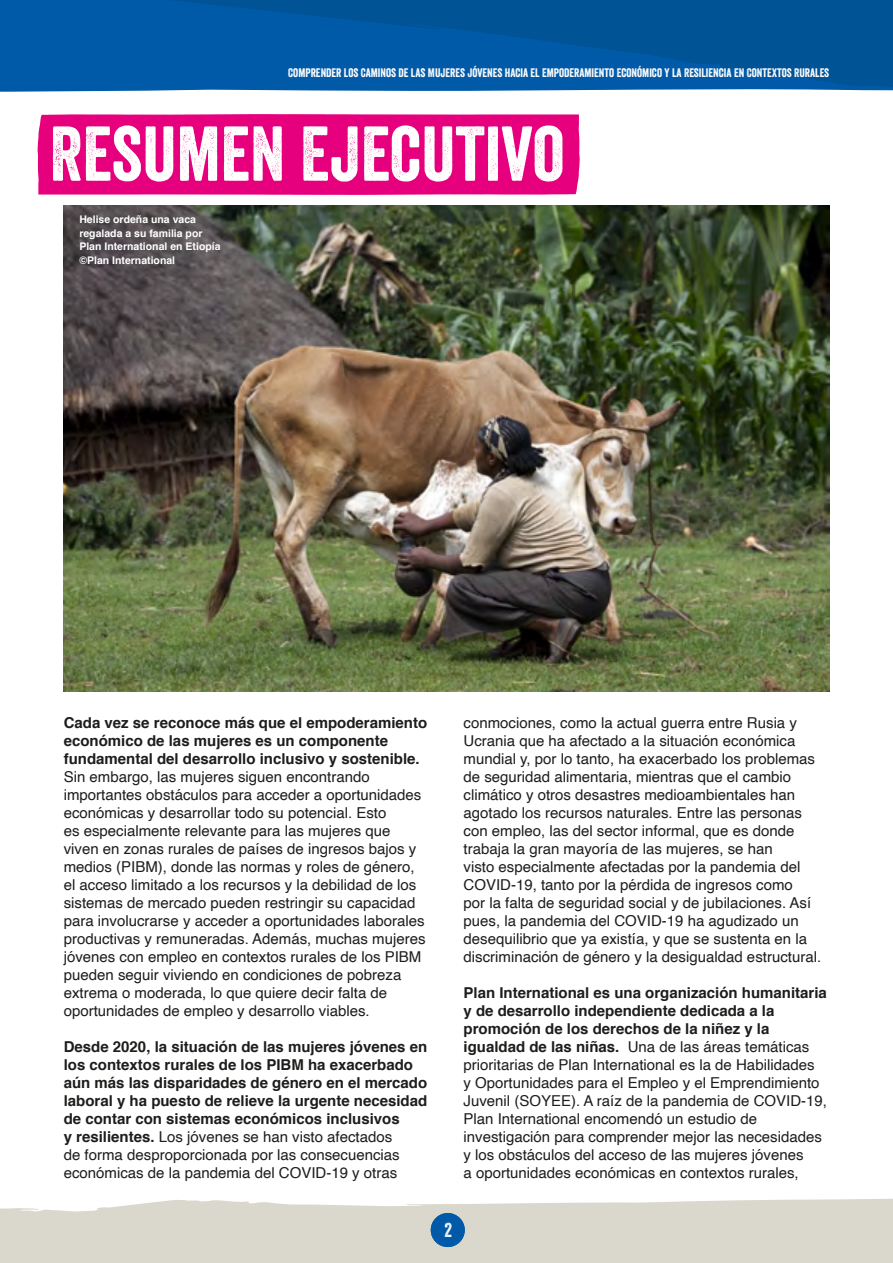
<style>
.page{position:relative;width:893px;height:1263px;background:#fff}
.page>*{position:absolute;margin:0;border:0;box-sizing:border-box;transform-origin:0 0}
.t1{font:75px "Veneer";color:#fff}
.t2{font:19.5px "Veneer";color:#fff}
.t3{font:15px/18px "Helvetica";color:#1d1d1b}
.t4{font:700 15px/18px "Helvetica";color:#1d1d1b}
.t5{font:12px "Veneer";color:#fff}
.t6{font:700 10.5px/13.5px "Helvetica";color:#fff}
.s1{font-weight:400}
.s2{font-weight:700}
</style>
<div class="page">
<svg style="left:0;top:1199px;width:893px;height:64px;background:#dcdacf"></svg>
<svg style="left:0;top:0;width:893px;height:92px;background:#045aa1"></svg>
<div style="left:431px;top:1213px;width:34px;height:34px;background:#005aa7;border-radius:50%"></div>
<img style="left:64px;top:206px;width:765px;height:486px">
<div style="left:38px;top:114px;width:542px;height:81px;background:#e6007d"></div>
<p class="t5" style="left:288px;top:65px;width:543px">COMPRENDER LOS CAMINOS DE LAS MUJERES JÓVENES HACIA EL EMPODERAMIENTO ECONÓMICO Y A RESILIENCI EN CONTEXTOS RURALES</p>
<p class="t5" style="left:338px;top:65px;width:493px">UNDERSTANDING YOUNG WOMEN’S PATHWAYS TO ECONOMIC EMPOWERMENT AND RESILIENCE IN RURAL CONTEXTS: | JULY 2023</p>
<h1 class="t1" style="left:50px;top:108px;width:516px">RESUMEN EJECUTIVO</h1>
<p class="t6" style="left:79px;top:213px;width:143px">Helise ordeña una vaca regalada a su familia por<br>Plan International en Etiopía ©Plan International</p>
<p class="t4" style="left:64px;top:714px;width:365px">Cada vez se reconoce más que el empoderamiento económico de las mujeres es un componente fundamental del desarrollo inclusivo y sostenible.</p>
<p class="t3" style="left:64px;top:768px;width:363px">Sin embargo, las mujeres siguen encontrando importantes obstáculos para acceder a oportunidades económicas y desarrollar todo su potencial. Esto<br>es especialmente relevante para las mujeres que viven en zonas rurales de países de ingresos bajos y medios (PIBM), donde las normas y roles de género, el acceso limitado a los recursos y la debilidad de los sistemas de mercado pueden restringir su capacidad para involucrarse y acceder a oportunidades laborales productivas y remuneradas. Además, muchas mujeres jóvenes con empleo en contextos rurales de los PIBM pueden seguir viviendo en condiciones de pobreza extrema o moderada, lo que quiere decir falta de oportunidades de empleo y desarrollo viables.</p>
<p class="t4" style="left:64px;top:1038px;width:365px">Desde 2020, la situación de las mujeres jóvenes en los contextos rurales de los PIBM ha exacerbado aún más las disparidades de género en el mercado laboral y ha puesto de relieve la urgente necesidad de contar con sistemas económicos inclusivos<br>y resilientes. <span class="s1">Los jóvenes se han visto afectados<br>de forma desproporcionada por las consecuencias económicas de la pandemia del COVID-19 y otras</span></p>
<p class="t3" style="left:463px;top:714px;width:359px">conmociones, como la actual guerra entre Rusia y Ucrania que ha afectado a la situación económica mundial y, por lo tanto, ha exacerbado los problemas de seguridad alimentaria, mientras que el cambio climático y otros desastres medioambientales han agotado los recursos naturales. Entre las personas con empleo, las del sector informal, que es donde trabaja la gran mayoría de las mujeres, se han<br>visto especialmente afectadas por la pandemia del COVID-19, tanto por la pérdida de ingresos como<br>por la falta de seguridad social y de jubilaciones. Así pues, la pandemia del COVID-19 ha agudizado un desequilibrio que ya existía, y que se sustenta en la discriminación de género y la desigualdad estructural.</p>
<p class="t3" style="left:463px;top:984px;width:365px"><span class="s2">Plan International es una organización humanitaria y de desarrollo independiente dedicada a la promoción de los derechos de la niñez y la igualdad de las niñas.</span> Una de las áreas temáticas prioritarias de Plan International es la de Habilidades<br>y Oportunidades para el Empleo y el Emprendimiento Juvenil (SOYEE). A raíz de la pandemia de COVID-19, Plan International encomendó un estudio de investigación para comprender mejor las necesidades y los obstáculos del acceso de las mujeres jóvenes<br>a oportunidades económicas en contextos rurales,</p>
<h2 class="t2" style="left:444px;top:1218px;width:9px">2</h2>
</div>
